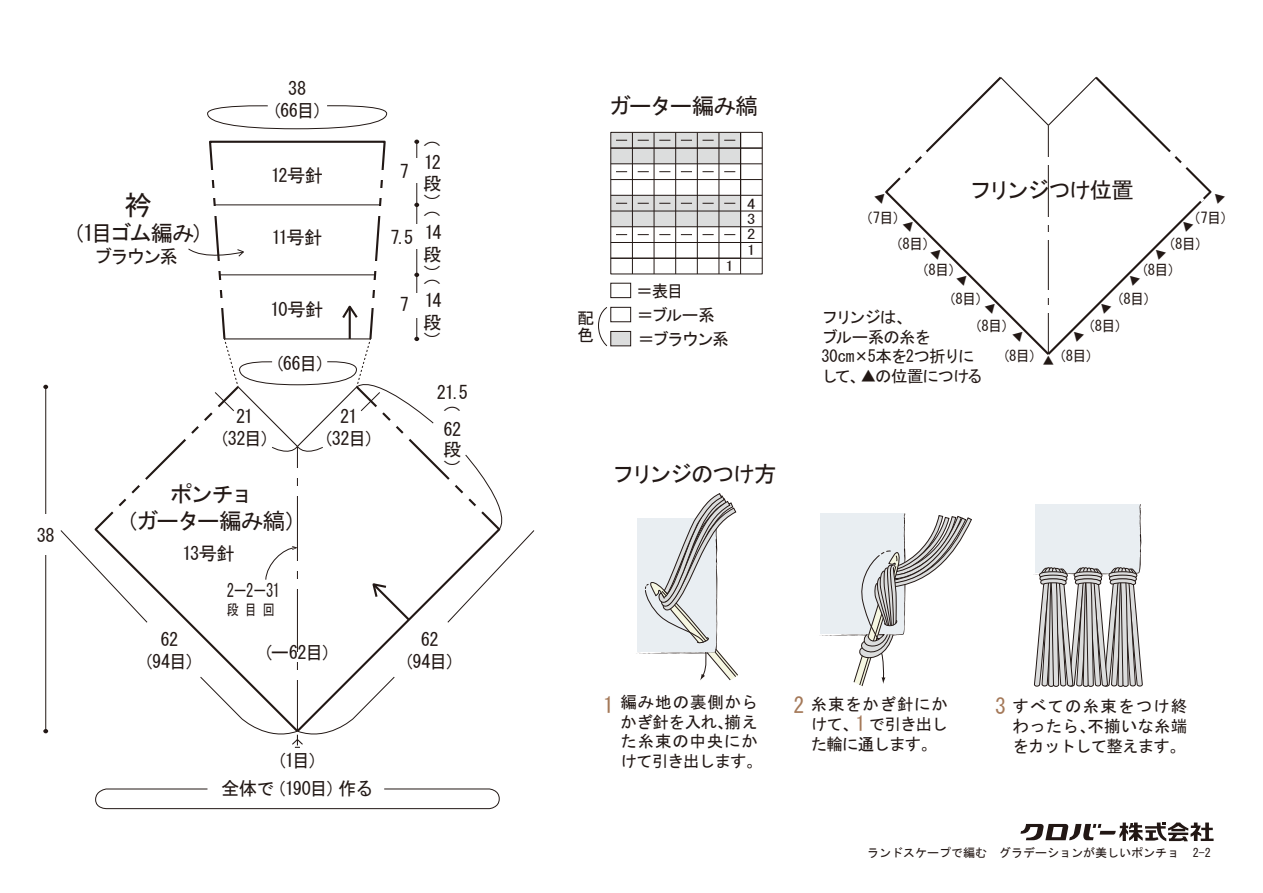
<style>
.page{position:relative;width:1263px;height:893px;background:#fff}
.page>*{position:absolute;margin:0;border:0;box-sizing:border-box;transform-origin:0 0}
.t1{font:27.6px "MS Gothic";color:#221815}
.t2{font:22.5px/27px "MS Gothic";letter-spacing:-.07em;color:#221815;text-align:center}
.t3{font:22.5px "MS Gothic";letter-spacing:-.045em;color:#221815}
.t4{font:22.05px "MS Gothic";letter-spacing:-.11em;color:#221815}
.t5{font:21.75px "MS Gothic";color:#a47858}
.t6{font:20.25px "MS Gothic";color:#a47858}
.t7{font:18.45px/22px "MS Gothic";letter-spacing:-.05em;color:#221815;text-align:center}
.t8{font:18.45px "MS Gothic";letter-spacing:-.05em;color:#221815;scale:.8 1}
.t9{font:16.65px/24.2px "MS Gothic";letter-spacing:-.09em;color:#221815}
.t10{font:16.5px/19.8px "MS Gothic";letter-spacing:-.03em;color:#221815;text-align:justify}
.t11{font:16.5px/19.8px "MS Gothic";letter-spacing:-.055em;color:#221815}
.t12{font:16.5px "MS Gothic";letter-spacing:.055em;color:#221815}
.t13{font:15px "MS Gothic";color:#221815;scale:.8 1}
.t14{font:14.7px/29.8px "MS Gothic";letter-spacing:-.075em;color:#221815}
.t15{font:13.35px "MS Gothic";color:#221815;scale:1.25 1}
.t16{font:12.45px "MS Gothic";color:#221815}
.t17{font:12px "MS Gothic";color:#221714}
.s1{font-size:21.75px;color:#a47858}
</style>
<div class="page">
<svg style="left:1020px;top:822px;width:193px;height:19px"></svg>
<svg style="left:598px;top:307px;width:9px;height:39px"></svg>
<svg style="left:1051px;top:76px;width:160px;height:277px"></svg>
<svg style="left:886px;top:76px;width:165px;height:279px"></svg>
<svg style="left:1046px;top:157px;width:4px;height:8px"></svg>
<svg style="left:1046px;top:232px;width:4px;height:8px"></svg>
<svg style="left:1046px;top:218px;width:4px;height:7px"></svg>
<svg style="left:1046px;top:305px;width:4px;height:8px"></svg>
<svg style="left:1046px;top:290px;width:4px;height:8px"></svg>
<svg style="left:1196px;top:194px;width:8px;height:8px"></svg>
<svg style="left:1169px;top:150px;width:19px;height:19px"></svg>
<svg style="left:898px;top:150px;width:30px;height:29px"></svg>
<svg style="left:611px;top:131px;width:131px;height:127px"></svg>
<div style="left:610px;top:283px;width:21px;height:15px;border:1px solid #221815"></div>
<div style="left:610px;top:307px;width:21px;height:15px;border:1px solid #221815"></div>
<div style="left:610px;top:331px;width:21px;height:15px;background:#dcdddd;border:1px solid #221815"></div>
<div style="left:610px;top:132px;width:152px;height:142px;border:1px solid #221815"></div>
<hr style="left:611px;top:164px;width:151px;height:1px;background:#221815">
<hr style="left:611px;top:179px;width:151px;height:1px;background:#221815">
<hr style="left:611px;top:148px;width:151px;height:1px;background:#221815">
<hr style="left:611px;top:195px;width:151px;height:1px;background:#221815">
<hr style="left:611px;top:211px;width:151px;height:1px;background:#221815">
<hr style="left:611px;top:226px;width:151px;height:1px;background:#221815">
<hr style="left:611px;top:242px;width:151px;height:1px;background:#221815">
<hr style="left:611px;top:258px;width:151px;height:1px;background:#221815">
<hr style="left:740px;top:133px;width:1px;height:141px;background:#221815">
<hr style="left:719px;top:133px;width:1px;height:141px;background:#221815">
<hr style="left:697px;top:133px;width:1px;height:141px;background:#221815">
<hr style="left:675px;top:133px;width:1px;height:141px;background:#221815">
<hr style="left:654px;top:133px;width:1px;height:141px;background:#221815">
<hr style="left:632px;top:133px;width:1px;height:141px;background:#221815">
<svg style="left:351px;top:457px;width:96px;height:219px"></svg>
<svg style="left:94px;top:439px;width:204px;height:237px"></svg>
<hr style="left:45px;top:387px;width:1px;height:344px;background:#221815">
<svg style="left:95px;top:788px;width:405px;height:21px"></svg>
<svg style="left:200px;top:676px;width:195px;height:72px"></svg>
<svg style="left:60px;top:530px;width:88px;height:93px"></svg>
<svg style="left:207px;top:105px;width:180px;height:24px"></svg>
<div style="left:295px;top:486px;width:5px;height:9px;background:#fff"></div>
<div style="left:295px;top:468px;width:5px;height:9px;background:#fff"></div>
<div style="left:295px;top:579px;width:5px;height:10px;background:#fff"></div>
<div style="left:295px;top:670px;width:5px;height:9px;background:#fff"></div>
<div style="left:295px;top:652px;width:5px;height:9px;background:#fff"></div>
<svg style="left:447px;top:454px;width:88px;height:169px"></svg>
<svg style="left:111px;top:477px;width:36px;height:37px"></svg>
<div style="left:36px;top:514px;width:20px;height:40px;background:#fff"></div>
<svg style="left:370px;top:581px;width:42px;height:42px"></svg>
<svg style="left:43px;top:729px;width:5px;height:4px"></svg>
<svg style="left:43px;top:385px;width:5px;height:4px"></svg>
<svg style="left:184px;top:140px;width:250px;height:317px"></svg>
<svg style="left:265px;top:546px;width:33px;height:34px"></svg>
<svg style="left:636px;top:493px;width:102px;height:187px"></svg>
<svg style="left:819px;top:513px;width:153px;height:173px"></svg>
<svg style="left:1033px;top:504px;width:109px;height:183px;background:#c6c7c8"></svg>
<svg style="left:885px;top:190px;width:3px;height:13px"></svg>
<svg style="left:956px;top:272px;width:14px;height:13px"></svg>
<svg style="left:931px;top:246px;width:13px;height:14px"></svg>
<svg style="left:903px;top:218px;width:14px;height:14px"></svg>
<svg style="left:1012px;top:328px;width:14px;height:13px"></svg>
<svg style="left:985px;top:300px;width:14px;height:14px"></svg>
<svg style="left:1126px;top:272px;width:14px;height:13px"></svg>
<svg style="left:1152px;top:246px;width:14px;height:14px"></svg>
<svg style="left:1180px;top:218px;width:13px;height:14px"></svg>
<svg style="left:1070px;top:328px;width:14px;height:13px"></svg>
<svg style="left:1098px;top:300px;width:13px;height:14px"></svg>
<p class="t7" style="left:37px;top:525px;width:20px">38</p>
<p class="t7" style="left:263px;top:78px;width:69px">38<br>（66目）</p>
<h1 class="t1" style="left:125px;top:191px;width:29px">衿</h1>
<p class="t4" style="left:63px;top:222px;width:153px">（1目ゴム編み）</p>
<p class="t7" style="left:94px;top:245px;width:86px">ブラウン系</p>
<p class="t7" style="left:271px;top:164px;width:54px">12号針</p>
<p class="t7" style="left:272px;top:226px;width:52px">11号針</p>
<p class="t7" style="left:271px;top:298px;width:55px">10号針</p>
<p class="t7" style="left:266px;top:352px;width:69px">（66目）</p>
<p class="t7" style="left:211px;top:405px;width:69px">21<br>（32目）</p>
<p class="t7" style="left:315px;top:405px;width:69px">21<br>（32目）</p>
<p class="t2" style="left:116px;top:480px;width:193px">ポンチョ<br>（ガーター編み縞）</p>
<p class="t7" style="left:183px;top:542px;width:54px">13号針</p>
<p class="t8" style="left:227px;top:581px;width:68px">2－2－31</p>
<p class="t13" style="left:227px;top:602px;width:61px">段 目 回</p>
<p class="t7" style="left:400px;top:160px;width:11px">7</p>
<p class="t7" style="left:423px;top:127px;width:18px">（</p>
<p class="t7" style="left:423px;top:175px;width:19px;line-height:18.5px;text-align:left">段）</p>
<p class="t7" style="left:424px;top:151px;width:18px">12</p>
<p class="t7" style="left:423px;top:198px;width:18px">（</p>
<p class="t7" style="left:423px;top:245px;width:19px;line-height:18.5px;text-align:left">段）</p>
<p class="t7" style="left:391px;top:226px;width:53px">7.5 14</p>
<p class="t7" style="left:423px;top:265px;width:18px">（</p>
<p class="t7" style="left:423px;top:313px;width:19px;line-height:18.5px;text-align:left">段）</p>
<p class="t7" style="left:400px;top:289px;width:43px">7 14</p>
<p class="t7" style="left:437px;top:381px;width:33px">21.5</p>
<p class="t7" style="left:443px;top:393px;width:18px">（</p>
<p class="t7" style="left:443px;top:440px;width:19px;line-height:18.5px;text-align:left">段）</p>
<p class="t7" style="left:443px;top:418px;width:19px">62</p>
<p class="t7" style="left:135px;top:628px;width:70px">62<br>（94目）</p>
<p class="t7" style="left:395px;top:628px;width:70px">62<br>（94目）</p>
<p class="t7" style="left:255px;top:642px;width:86px">（ー62目）</p>
<p class="t7" style="left:268px;top:749px;width:60px">（1目）</p>
<p class="t7" style="left:221px;top:777px;width:154px">全体で（190目）作る</p>
<p class="t3" style="left:609px;top:95px;width:151px">ガーター編み縞</p>
<p class="t9" style="left:578px;top:310px;width:18px;line-height:16.6px">配色</p>
<p class="t15" style="left:726px;top:260px;width:8px">1</p>
<p class="t9" style="left:636px;top:278px;width:94px">＝表目<br>＝ブルー系＝ブラウン系</p>
<p class="t15" style="left:747px;top:197px;width:8px">4</p>
<p class="t15" style="left:747px;top:213px;width:8px">3</p>
<p class="t15" style="left:747px;top:228px;width:8px">2</p>
<p class="t15" style="left:747px;top:244px;width:8px">1</p>
<p class="t2" style="left:612px;top:460px;width:166px">フリンジのつけ方</p>
<p class="t2" style="left:969px;top:177px;width:166px">フリンジつけ位置</p>
<p class="t14" style="left:858px;top:203px;width:50px">（7目）</p>
<p class="t14" style="left:1186px;top:203px;width:50px">（7目）</p>
<p class="t14" style="left:888px;top:229px;width:50px">（8目）</p>
<p class="t14" style="left:1161px;top:229px;width:50px">（8目）</p>
<p class="t14" style="left:914px;top:255px;width:50px">（8目）</p>
<p class="t14" style="left:1134px;top:255px;width:50px">（8目）</p>
<p class="t14" style="left:942px;top:284px;width:50px">（8目）</p>
<p class="t14" style="left:1109px;top:284px;width:50px">（8目）</p>
<p class="t14" style="left:967px;top:311px;width:50px">（8目）</p>
<p class="t14" style="left:995px;top:311px;width:135px;text-indent:86px">（8目）（8目）（8目）</p>
<p class="t11" style="left:821px;top:307px;width:163px">フリンジは、<br>ブルー系の糸を<br>30cm×5本を2つ折りにして、▲の位置につける</p>
<p class="t16" style="left:1042px;top:354px;width:14px">▲</p>
<p class="t12" style="left:603px;top:694px;width:156px"><span class="s1">1</span> 編み地の裏側から</p>
<p class="t5" style="left:793px;top:694px;width:12px">2</p>
<p class="t5" style="left:995px;top:695px;width:12px">3</p>
<p class="t10" style="left:620px;top:712px;width:143px;text-align:left">かぎ針を入れ、揃えた糸束の中央にかけて引き出します。</p>
<p class="t10" style="left:811px;top:694px;width:139px">糸束をかぎ針にかけて、 で引き出した輪に通します。</p>
<p class="t10" style="left:1012px;top:696px;width:176px">すべての糸束をつけ終わったら、不揃いな糸端をカットして整えます。</p>
<p class="t6" style="left:855px;top:714px;width:12px">1</p>
<p class="t17" style="left:867px;top:847px;width:345px">ランドスケープで編む　グラデーションが美しいポンチョ 2-2</p>
</div>
